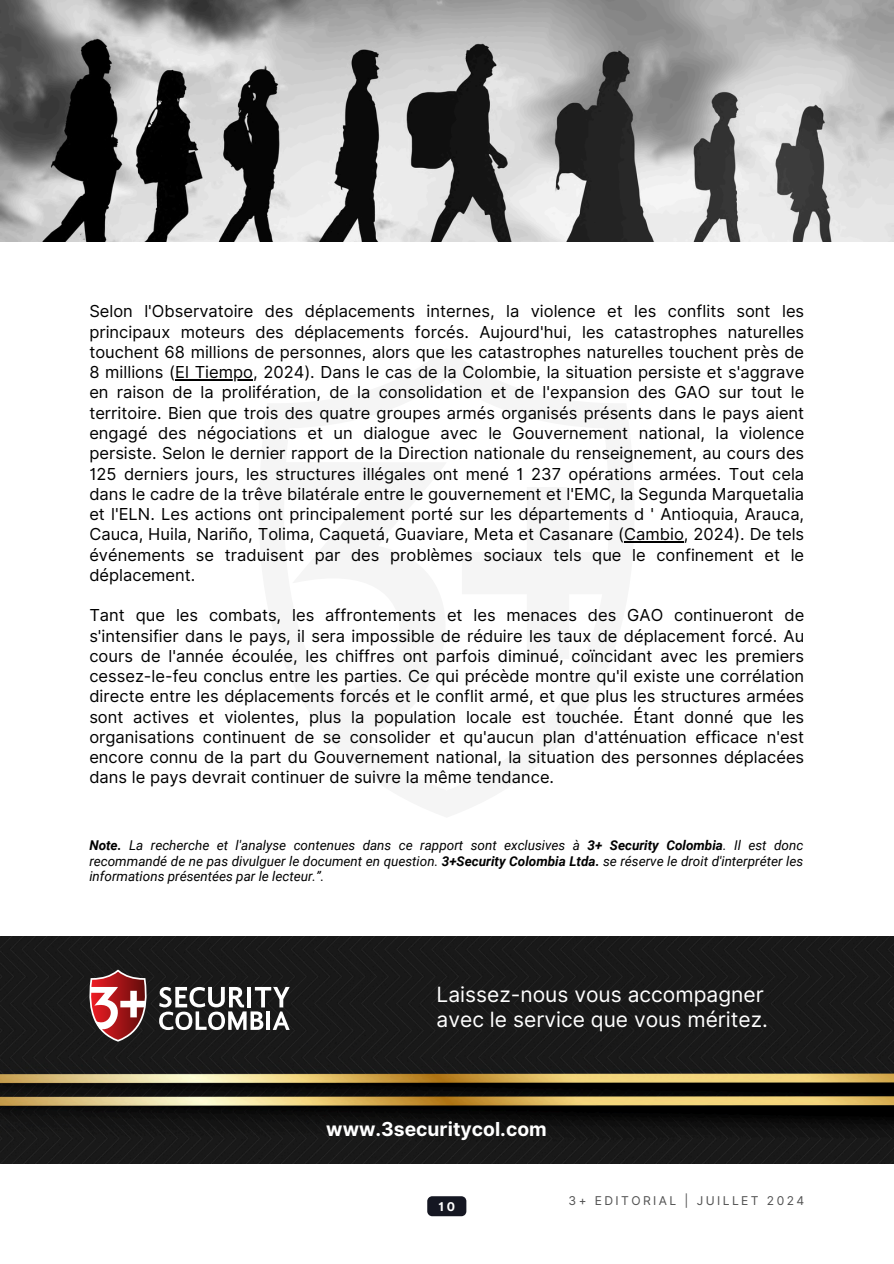
<style>
.page{position:relative;width:894px;height:1264px;background:#fff}
.page>*{position:absolute;margin:0;border:0;box-sizing:border-box;transform-origin:0 0}
.t1{font:21px/24.8px "Inter";color:#fff}
.t2{font:700 19.35px "Inter";color:#fff}
.t3{font:16.5px/20.2px "Inter";color:#000;text-align:justify}
.t4{font:italic 13.5px/15.8px "Roboto";color:#000;text-align:justify}
.t5{font:12.15px "Inter";letter-spacing:.2em;color:#515151}
.t6{font:700 12.15px "Inter";color:#fff}
.s1{font-weight:700}
</style>
<div class="page">
<hr style="left:175px;top:379px;width:78px;height:1px;background:#000">
<hr style="left:624px;top:541px;width:59px;height:1px;background:#000">
<img style="left:0;top:936px;width:893px;height:227px">
<svg style="left:159px;top:986px;width:130px;height:44px"></svg>
<svg style="left:89px;top:969px;width:59px;height:72px"></svg>
<img style="left:0;top:0;width:893px;height:242px">
<svg style="left:427px;top:1196px;width:39px;height:20px"></svg>
<h3 class="t3" style="left:89px;top:301px;width:716px">Selon l'Observatoire des déplacements internes, la violence et les conflits sont les principaux moteurs des déplacements forcés. Aujourd'hui, les catastrophes naturelles touchent 68 millions de personnes, alors que les catastrophes naturelles touchent près de 8 millions (El Tiempo, 2024). Dans le cas de la Colombie, la situation persiste et s'aggrave</h3>
<h3 class="t3" style="left:89px;top:382px;width:716px">en raison de la prolifération, de la consolidation et de l'expansion des GAO sur tout le territoire. Bien que trois des quatre groupes armés organisés présents dans le pays aient engagé des négociations et un dialogue avec le Gouvernement national, la violence persiste. Selon le dernier rapport de la Direction nationale du renseignement, au cours des 125 derniers jours, les structures illégales ont mené 1 237 opérations armées. Tout cela dans le cadre de la trêve bilatérale entre le gouvernement et l'EMC, la Segunda Marquetalia et l'ELN. Les actions ont principalement porté sur les départements d ' Antioquia, Arauca, Cauca, Huila, Nariño, Tolima, Caquetá, Guaviare, Meta et Casanare (Cambio, 2024). De tels événements se traduisent par des problèmes sociaux tels que le confinement et le déplacement.</h3>
<h3 class="t3" style="left:89px;top:605px;width:716px">Tant que les combats, les affrontements et les menaces des GAO continueront de s'intensifier dans le pays, il sera impossible de réduire les taux de déplacement forcé. Au cours de l'année écoulée, les chiffres ont parfois diminué, coïncidant avec les premiers cessez-le-feu conclus entre les parties. Ce qui précède montre qu'il existe une corrélation</h3>
<p class="t3" style="left:89px;top:686px;width:716px">directe entre les déplacements forcés et le conflit armé, et que plus les structures armées sont actives et violentes, plus la population locale est touchée. Étant donné que les organisations continuent de se consolider et qu'aucun plan d'atténuation efficace n'est encore connu de la part du Gouvernement national, la situation des personnes déplacées dans le pays devrait continuer de suivre la même tendance.</p>
<h2 class="t4" style="left:89px;top:837px;width:715px"><span class="s1">Note.</span> La recherche et l'analyse contenues dans ce rapport sont exclusives à <span class="s1">3+ Security Colombia</span>. Il est donc recommandé de ne pas divulguer le document en question. <span class="s1">3+Security Colombia Ltda.</span> se réserve le droit d'interpréter les informations présentées par le lecteur.”.</h2>
<h1 class="t1" style="left:436px;top:982px;width:333px">Laissez-nous vous accompagner avec le service que vous méritez.</h1>
<p class="t2" style="left:326px;top:1117px;width:222px">www.3securitycol.com</p>
<h4 class="t6" style="left:438px;top:1199px;width:18px">10</h4>
<p class="t5" style="left:568px;top:1193px;width:237px">3+ EDITORIAL | JUILLET 2024</p>
</div>
